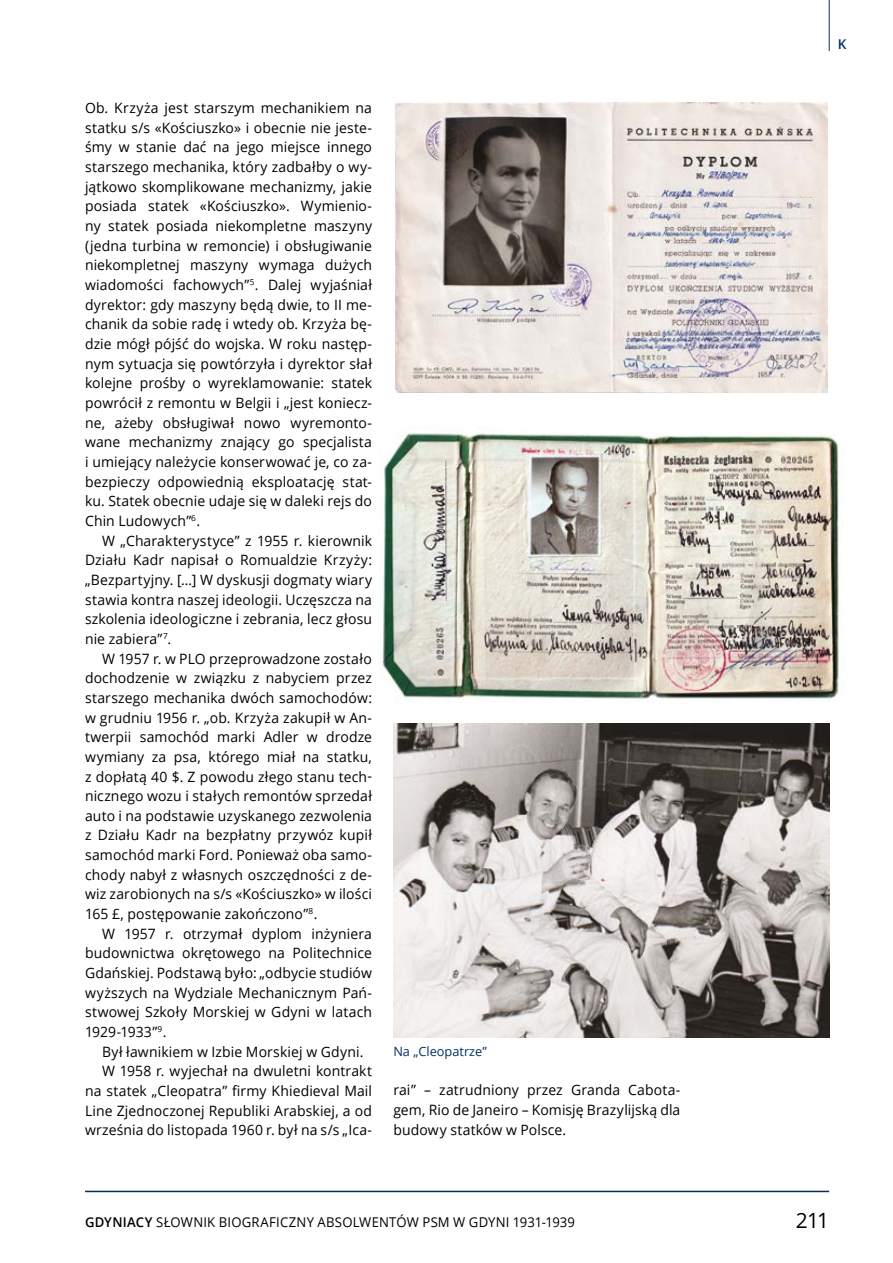
<style>
.page{position:relative;width:893px;height:1263px;background:#fff}
.page>*{position:absolute;margin:0;border:0;box-sizing:border-box;transform-origin:0 0}
.t1{font:21px "Open Sans";color:#000}
.t2{font:14.25px/19.6px "Open Sans";letter-spacing:.01em;color:#000;text-align:justify}
.t3{font:13.5px "Open Sans";letter-spacing:.015em;color:#000}
.t4{font:600 13.5px "Open Sans";color:#003063}
.t5{font:12.75px "Open Sans";color:#003063}
.s1{font-weight:600}
</style>
<div class="page">
<hr style="left:85px;top:1191px;width:744px;height:1px;background:#003063">
<hr style="left:829px;top:0;width:1px;height:51px;background:#003063">
<img style="left:395px;top:102px;width:433px;height:291px">
<img style="left:379px;top:426px;width:460px;height:277px">
<img style="left:393px;top:723px;width:437px;height:314px">
<p class="t2" style="left:85px;top:98px;width:289px">Ob. Krzyża jest starszym mechanikiem na statku s/s «Kościuszko» i obecnie nie jeste&shy;śmy w stanie dać na jego miejsce innego starszego mechanika, który zadbałby o wy&shy;jątkowo skomplikowane mechanizmy, jakie posiada statek «Kościuszko». Wymienio&shy;ny statek posiada niekompletne maszyny (jedna turbina w remoncie) i obsługiwanie niekompletnej maszyny wymaga dużych wiadomości fachowych”<sup>5</sup>. Dalej wyjaśniał dyrektor: gdy maszyny będą dwie, to II me&shy;chanik da sobie radę i wtedy ob. Krzyża bę&shy;dzie mógł pójść do wojska. W roku następ&shy;nym sytuacja się powtórzyła i dyrektor słał kolejne prośby o wyreklamowanie: statek powrócił z remontu w Belgii i „jest koniecz&shy;ne, ażeby obsługiwał nowo wyremonto&shy;wane mechanizmy znający go specjalista i umiejący należycie konserwować je, co za&shy;bezpieczy odpowiednią eksploatację stat&shy;ku. Statek obecnie udaje się w daleki rejs do Chin Ludowych”<sup>6</sup>.</p>
<p class="t2" style="left:85px;top:530px;width:289px;text-indent:17px">W „Charakterystyce” z 1955 r. kierownik Działu Kadr napisał o Romualdzie Krzyży: „Bezpartyjny. […] W dyskusji dogmaty wiary stawia kontra naszej ideologii. Uczęszcza na szkolenia ideologiczne i zebrania, lecz głosu nie zabiera”<sup>7</sup>.</p>
<p class="t2" style="left:85px;top:648px;width:289px;text-indent:17px">W 1957 r. w PLO przeprowadzone zostało dochodzenie w związku z nabyciem przez starszego mechanika dwóch samochodów: w grudniu 1956 r. „ob. Krzyża zakupił w An&shy;twerpii samochód marki Adler w drodze wymiany za psa, którego miał na statku, z dopłatą 40 $. Z powodu złego stanu tech&shy;nicznego wozu i stałych remontów sprzedał auto i na podstawie uzyskanego zezwolenia z Działu Kadr na bezpłatny przywóz kupił samochód marki Ford. Ponieważ oba samo&shy;chody nabył z własnych oszczędności z de&shy;wiz zarobionych na s/s «Kościuszko» w ilości 165 £, postępowanie zakończono”<sup>8</sup>.</p>
<p class="t2" style="left:85px;top:923px;width:289px;text-indent:17px">W 1957 r. otrzymał dyplom inżyniera budownictwa okrętowego na Politechnice Gdańskiej. Podstawą było: „odbycie studiów wyższych na Wydziale Mechanicznym Pań&shy;stwowej Szkoły Morskiej w Gdyni w latach 1929-1933”<sup>9</sup>.</p>
<p class="t2" style="left:102px;top:1041px;width:263px">Był ławnikiem w Izbie Morskiej w Gdyni.</p>
<p class="t2" style="left:102px;top:1061px;width:272px">W 1958 r. wyjechał na dwuletni kontrakt</p>
<p class="t2" style="left:85px;top:1081px;width:289px">na statek „Cleopatra” firmy Khiedieval Mail</p>
<p class="t2" style="left:85px;top:1100px;width:289px">Line Zjednoczonej Republiki Arabskiej, a od</p>
<p class="t2" style="left:85px;top:1120px;width:289px">września do listopada 1960 r. był na s/s „Ica-</p>
<p class="t5" style="left:393px;top:1042px;width:95px">Na „Cleopatrze”</p>
<p class="t2" style="left:393px;top:1080px;width:289px;line-height:20.1px">rai” – zatrudniony przez Granda Cabota&shy;gem, Rio de Janeiro – Komisję Brazylijską dla budowy statków w Polsce.</p>
<p class="t4" style="left:838px;top:34px;width:10px">K</p>
<p class="t3" style="left:85px;top:1212px;width:491px"><span class="s1">GDYNIACY</span> SŁOWNIK BIOGRAFICZNY ABSOLWENTÓW PSM W GDYNI 1931-1939</p>
<h1 class="t1" style="left:796px;top:1206px;width:35px">211</h1>
</div>
